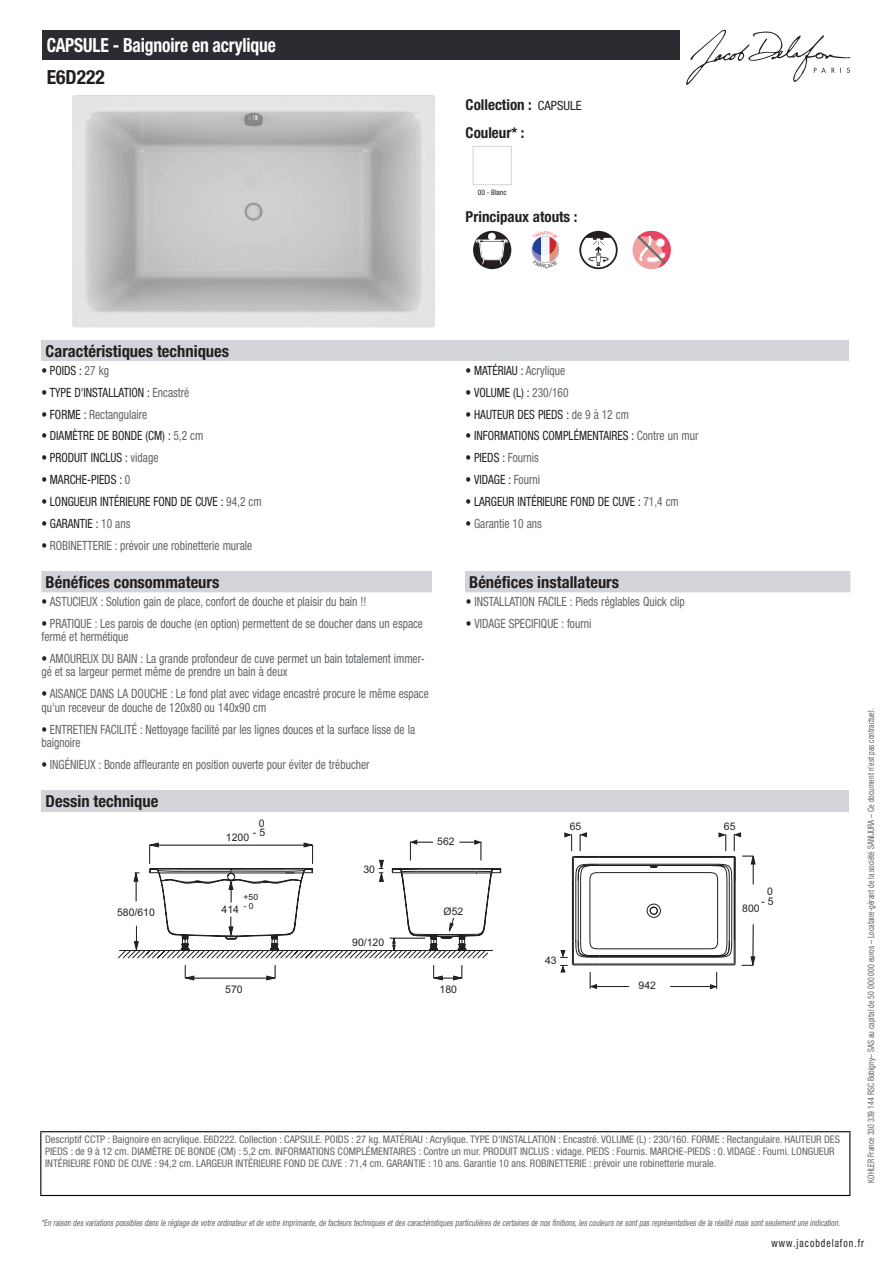
<style>
.page{position:relative;width:893px;height:1263px;background:#fff}
.page>*{position:absolute;margin:0;border:0;box-sizing:border-box;transform-origin:0 0}
.t1{font:700 condensed 19.5px "Helvetica Neue LT Std";letter-spacing:-.01em;color:#fff;scale:.9 1}
.t2{font:700 condensed 19.5px "Helvetica Neue LT Std";color:#231f20}
.t3{font:700 condensed 16.5px "Helvetica Neue LT Std";color:#231f20}
.t4{font:700 condensed 15px/27.8px "Helvetica Neue LT Std";color:#231f20}
.t5{font:condensed 12.75px/13.5px "Helvetica Neue LT Std";color:#626568;scale:.9 1}
.t6{font:condensed 12.75px "Helvetica Neue LT Std";color:#231f20;scale:.9 1}
.t7{font:condensed 11.25px "Helvetica Neue LT Std";letter-spacing:.1em;color:#231f20;scale:.87 1}
.t8{font:condensed 10.5px/12px "Helvetica Neue LT Std";color:#626568}
.t9{font:10.5px "Arial";color:#231f20}
.t10{font:italic condensed 9px "Helvetica Neue LT Std";color:#626568;scale:.87 1}
.t11{font:condensed 9px "Helvetica Neue LT Std";color:#626568;scale:.87 1}
.t12{font:8.55px "Arial";color:#231f20}
.t13{font:condensed 7.5px "Helvetica Neue LT Std";color:#231f20}
.s1{font-weight:400;font-size:12.75px}
.s2{color:#626568}
.s3{color:#231f20}
</style>
<div class="page">
<svg style="left:686px;top:30px;width:164px;height:55px"></svg>
<div style="left:473px;top:146px;width:39px;height:39px;border:1px solid #d3d4da"></div>
<svg style="left:473px;top:231px;width:38px;height:38px"></svg>
<div style="left:488px;top:233px;width:8px;height:7px;background:#fff;border-radius:50%"></div>
<svg style="left:476px;top:240px;width:32px;height:24px"></svg>
<img style="left:558px;top:244px;width:1px;height:12px">
<svg style="left:579px;top:231px;width:39px;height:38px"></svg>
<div style="left:632px;top:231px;width:39px;height:38px;background:#f2a1a1;border-radius:50%"></div>
<svg style="left:637px;top:231px;width:34px;height:37px"></svg>
<div style="left:41px;top:340px;width:808px;height:21px;background:#d3d4da"></div>
<div style="left:41px;top:571px;width:809px;height:21px;background:#d3d4da"></div>
<div style="left:432px;top:571px;width:33px;height:21px;background:#fff"></div>
<div style="left:41px;top:790px;width:808px;height:21px;background:#d3d4da"></div>
<svg style="left:433px;top:965px;width:30px;height:16px"></svg>
<hr style="left:188px;top:978px;width:81px;height:1px;background:#231f20">
<svg style="left:184px;top:965px;width:11px;height:16px"></svg>
<svg style="left:266px;top:965px;width:10px;height:16px"></svg>
<svg style="left:118px;top:839px;width:383px;height:120px"></svg>
<svg style="left:560px;top:832px;width:196px;height:158px"></svg>
<div style="left:43px;top:30px;width:637px;height:30px;background:#2a2c32"></div>
<hr style="left:40px;top:1131px;width:810px;height:1px;background:#040503">
<hr style="left:40px;top:1132px;width:1px;height:63px;background:#040503">
<hr style="left:849px;top:1132px;width:1px;height:63px;background:#040503">
<hr style="left:40px;top:1195px;width:810px;height:1px;background:#040503">
<svg style="left:532px;top:235px;width:26px;height:28px"></svg>
<h1 class="t1" style="left:47px;top:33px;width:256px">CAPSULE - Baignoire en acrylique</h1>
<h1 class="t2" style="left:47px;top:65px;width:60px">E6D222</h1>
<p class="t4" style="left:466px;top:90px;width:117px">Collection : <span class="s1">CAPSULE<br></span>Couleur* :</p>
<p class="t13" style="left:478px;top:188px;width:30px">00 - Blanc</p>
<p class="t4" style="left:466px;top:203px;width:113px">Principaux atouts :</p>
<p class="t3" style="left:46px;top:341px;width:185px">Caractéristiques techniques</p>
<p class="t6" style="left:41px;top:363px;width:77px">• POIDS : <span class="s2">27 kg</span></p>
<p class="t6" style="left:466px;top:363px;width:112px">• MATÉRIAU : <span class="s2">Acrylique</span></p>
<p class="t6" style="left:41px;top:385px;width:166px">• TYPE D'INSTALLATION : <span class="s2">Encastré</span></p>
<p class="t6" style="left:466px;top:385px;width:116px">• VOLUME (L) : <span class="s2">230/160</span></p>
<p class="t5" style="left:41px;top:407px;width:119px"><span class="s3">• FORME :</span> Rectangulaire</p>
<p class="t6" style="left:466px;top:407px;width:183px">• HAUTEUR DES PIEDS : <span class="s2">de 9 à 12 cm</span></p>
<p class="t6" style="left:41px;top:428px;width:182px">• DIAMÈTRE DE BONDE (CM) : <span class="s2">5,2 cm</span></p>
<p class="t6" style="left:466px;top:428px;width:260px">• INFORMATIONS COMPLÉMENTAIRES : <span class="s2">Contre un mur</span></p>
<p class="t6" style="left:41px;top:450px;width:132px">• PRODUIT INCLUS : <span class="s2">vidage</span></p>
<p class="t6" style="left:466px;top:450px;width:83px">• PIEDS : <span class="s2">Fournis</span></p>
<p class="t6" style="left:41px;top:472px;width:100px">• MARCHE-PIEDS : <span class="s2">0</span></p>
<p class="t6" style="left:466px;top:472px;width:84px">• VIDAGE : <span class="s2">Fourni</span></p>
<p class="t6" style="left:41px;top:494px;width:246px">• LONGUEUR INTÉRIEURE FOND DE CUVE : <span class="s2">94,2 cm</span></p>
<p class="t6" style="left:466px;top:494px;width:238px">• LARGEUR INTÉRIEURE FOND DE CUVE : <span class="s2">71,4 cm</span></p>
<p class="t6" style="left:41px;top:516px;width:100px">• GARANTIE : <span class="s2">10 ans</span></p>
<p class="t5" style="left:466px;top:516px;width:86px"><span class="s3">•</span> Garantie 10 ans</p>
<p class="t5" style="left:41px;top:538px;width:236px"><span class="s3">•</span> ROBINETTERIE : prévoir une robinetterie murale</p>
<p class="t3" style="left:46px;top:572px;width:175px">Bénéfices consommateurs</p>
<p class="t3" style="left:469px;top:572px;width:151px">Bénéfices installateurs</p>
<p class="t5" style="left:41px;top:594px;width:363px"><span class="s3">•</span> ASTUCIEUX : Solution gain de place, confort de douche et plaisir du bain !!</p>
<p class="t5" style="left:466px;top:594px;width:245px"><span class="s3">•</span> INSTALLATION FACILE : Pieds réglables Quick clip</p>
<p class="t5" style="left:41px;top:616px;width:426px"><span class="s3">•</span> PRATIQUE : Les parois de douche (en option) permettent de se doucher dans un espace fermé et hermétique</p>
<p class="t5" style="left:466px;top:616px;width:141px"><span class="s3">•</span> VIDAGE SPECIFIQUE : fourni</p>
<p class="t5" style="left:41px;top:651px;width:427px"><span class="s3">•</span> AMOUREUX DU BAIN : La grande profondeur de cuve permet un bain totalement immer&shy;gé et sa largeur permet même de prendre un bain à deux</p>
<p class="t5" style="left:41px;top:687px;width:432px"><span class="s3">•</span> AISANCE DANS LA DOUCHE : Le fond plat avec vidage encastré procure le même espace qu'un receveur de douche de 120x80 ou 140x90 cm</p>
<p class="t5" style="left:41px;top:722px;width:417px"><span class="s3">•</span> ENTRETIEN FACILITÉ : Nettoyage facilité par les lignes douces et la surface lisse de la baignoire</p>
<p class="t5" style="left:41px;top:758px;width:366px"><span class="s3">•</span> INGÉNIEUX : Bonde affleurante en position ouverte pour éviter de trébucher</p>
<p class="t3" style="left:46px;top:791px;width:114px">Dessin technique</p>
<p class="t9" style="left:117px;top:906px;width:39px">580/610</p>
<p class="t9" style="left:259px;top:816px;width:7px">0</p>
<p class="t9" style="left:253px;top:826px;width:14px">- 5</p>
<p class="t9" style="left:226px;top:830px;width:25px">1200</p>
<p class="t9" style="left:437px;top:834px;width:19px">562</p>
<p class="t9" style="left:570px;top:819px;width:13px">65</p>
<p class="t9" style="left:724px;top:819px;width:13px">65</p>
<p class="t9" style="left:363px;top:862px;width:13px">30</p>
<p class="t12" style="left:244px;top:891px;width:16px">+50</p>
<p class="t12" style="left:244px;top:900px;width:12px">- 0</p>
<p class="t9" style="left:222px;top:902px;width:19px">414</p>
<p class="t9" style="left:767px;top:885px;width:7px">0</p>
<p class="t9" style="left:761px;top:894px;width:14px">- 5</p>
<p class="t9" style="left:444px;top:905px;width:21px">Ø52</p>
<p class="t9" style="left:742px;top:902px;width:19px">800</p>
<p class="t9" style="left:352px;top:936px;width:33px">90/120</p>
<p class="t9" style="left:545px;top:953px;width:13px">43</p>
<p class="t9" style="left:225px;top:982px;width:19px">570</p>
<p class="t9" style="left:440px;top:982px;width:19px">180</p>
<p class="t9" style="left:639px;top:978px;width:19px">942</p>
<p class="t8" style="left:45px;top:1134px;width:796px">Descriptif CCTP : Baignoire en acrylique. E6D222. Collection : CAPSULE. POIDS : 27 kg. MATÉRIAU : Acrylique. TYPE D'INSTALLATION : Encastré. VOLUME (L) : 230/160. FORME : Rectangulaire. HAUTEUR DES<br>PIEDS : de 9 à 12 cm. DIAMÈTRE DE BONDE (CM) : 5,2 cm. INFORMATIONS COMPLÉMENTAIRES : Contre un mur. PRODUIT INCLUS : vidage. PIEDS : Fournis. MARCHE-PIEDS : 0. VIDAGE : Fourni. LONGUEUR<br>INTÉRIEURE FOND DE CUVE : 94,2 cm. LARGEUR INTÉRIEURE FOND DE CUVE : 71,4 cm. GARANTIE : 10 ans. Garantie 10 ans. ROBINETTERIE : prévoir une robinetterie murale.</p>
<p class="t11" style="left:866px;top:1183px;width:547px;rotate:-90deg">KOHLER France 330 339 144 RSC Bobigny– SAS au capital de 50 000 000 euros – Locataire-gérant de la société SANIJURA – Ce document n’est pas contractuel.</p>
<p class="t10" style="left:41px;top:1217px;width:922px">*En raison desvariationspossiblesdansle réglage de votre ordinateuretde votre imprimante,de facteurstechniquesetdescaractéristiquesparticulièresde certainesde nosfinitions,lescouleursne sontpasreprésentativesde la réalité maissontseulementune indication.</p>
<p class="t7" style="left:772px;top:1237px;width:108px">www.jacobdelafon.fr</p>
</div>
